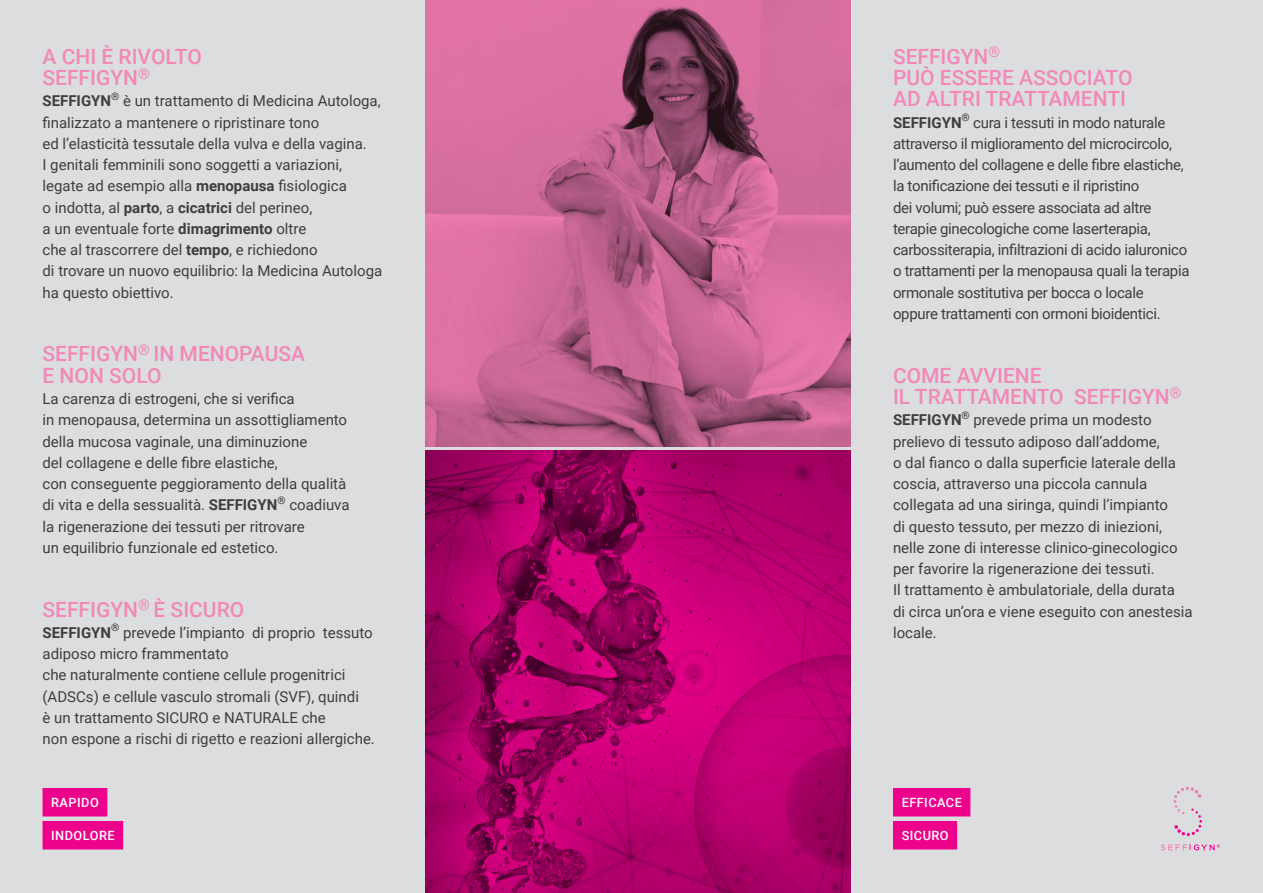
<style>
.page{position:relative;width:1263px;height:893px;background:#dcdddf}
.page>*{position:absolute;margin:0;border:0;box-sizing:border-box;transform-origin:0 0}
.t1{font:500 21px/21.3px "Roboto";color:#f289b8}
.t2{font:15px/21.3px "Roboto";color:#3e3e3f}
.t3{font:15px/21.3px "Roboto";letter-spacing:-.02em;color:#3e3e3f}
.t4{font:500 12.75px "Roboto";letter-spacing:.035em;color:#fff}
.s1{font-weight:700}
</style>
<div class="page">
<img style="left:425px;top:451px;width:425px;height:442px">
<img style="left:425px;top:0;width:425px;height:447px">
<svg style="left:1173px;top:786px;width:29px;height:50px"></svg>
<svg style="left:1161px;top:844px;width:59px;height:6px"></svg>
<div style="left:893px;top:788px;width:77px;height:28px;background:#ed028c"></div>
<div style="left:893px;top:821px;width:64px;height:28px;background:#ed028c"></div>
<div style="left:43px;top:788px;width:64px;height:28px;background:#ed028c"></div>
<div style="left:43px;top:821px;width:80px;height:28px;background:#ed028c"></div>
<p class="t1" style="left:43px;top:45px;width:161px">A CHI È RIVOLTO</p>
<p class="t1" style="left:43px;top:66px;width:109px">SEFFIGYN<sup>®</sup></p>
<p class="t2" style="left:43px;top:90px;width:340px"><span class="s1">SEFFIGYN</span><sup>®</sup> è un trattamento di Medicina Autologa, finalizzato a mantenere o ripristinare tono</p>
<p class="t2" style="left:43px;top:132px;width:326px">ed l’elasticità tessutale della vulva e della vagina.</p>
<p class="t2" style="left:43px;top:154px;width:306px">I genitali femminili sono soggetti a variazioni, legate ad esempio alla <span class="s1">menopausa</span> fisiologica</p>
<p class="t2" style="left:43px;top:196px;width:271px">o indotta, al <span class="s1">parto</span>, a <span class="s1">cicatrici</span> del perineo,</p>
<p class="t2" style="left:43px;top:217px;width:265px">a un eventuale forte <span class="s1">dimagrimento</span> oltre</p>
<p class="t2" style="left:43px;top:239px;width:277px">che al trascorrere del <span class="s1">tempo</span>, e richiedono</p>
<p class="t2" style="left:43px;top:260px;width:341px">di trovare un nuovo equilibrio: la Medicina Autologa</p>
<p class="t2" style="left:43px;top:281px;width:133px">ha questo obiettivo.</p>
<p class="t1" style="left:43px;top:343px;width:264px">SEFFIGYN<sup>®</sup> IN MENOPAUSA</p>
<p class="t1" style="left:43px;top:364px;width:121px">E NON SOLO</p>
<p class="t2" style="left:43px;top:387px;width:254px">La carenza di estrogeni, che si verifica</p>
<p class="t2" style="left:43px;top:409px;width:306px">in menopausa, determina un assottigliamento</p>
<p class="t2" style="left:43px;top:430px;width:266px">della mucosa vaginale, una diminuzione</p>
<p class="t2" style="left:43px;top:451px;width:237px">del collagene e delle fibre elastiche,</p>
<p class="t2" style="left:43px;top:472px;width:305px">con conseguente peggioramento della qualità</p>
<p class="t2" style="left:43px;top:494px;width:309px">di vita e della sessualità. <span class="s1">SEFFIGYN</span><sup>®</sup> coadiuva</p>
<p class="t2" style="left:43px;top:515px;width:264px">la rigenerazione dei tessuti per ritrovare</p>
<p class="t2" style="left:43px;top:536px;width:238px">un equilibrio funzionale ed estetico.</p>
<p class="t1" style="left:43px;top:598px;width:203px">SEFFIGYN<sup>®</sup> È SICURO</p>
<p class="t2" style="left:43px;top:621px;width:332px"><span class="s1">SEFFIGYN</span><sup>®</sup> prevede l’impianto di proprio tessuto adiposo micro frammentato</p>
<p class="t2" style="left:43px;top:664px;width:318px">che naturalmente contiene cellule progenitrici (ADSCs) e cellule vasculo stromali (SVF), quindi</p>
<p class="t2" style="left:43px;top:706px;width:285px">è un trattamento SICURO e NATURALE che</p>
<p class="t2" style="left:43px;top:728px;width:334px">non espone a rischi di rigetto e reazioni allergiche.</p>
<p class="t4" style="left:51px;top:794px;width:49px">RAPIDO</p>
<p class="t4" style="left:51px;top:827px;width:65px">INDOLORE</p>
<p class="t1" style="left:893px;top:45px;width:241px">SEFFIGYN<sup>®<br></sup>PUÒ ESSERE ASSOCIATO</p>
<p class="t1" style="left:893px;top:87px;width:235px">AD ALTRI TRATTAMENTI</p>
<p class="t3" style="left:893px;top:111px;width:298px"><span class="s1">SEFFIGYN</span><sup>®</sup> cura i tessuti in modo naturale attraverso il miglioramento del microcircolo, l’aumento del collagene e delle fibre elastiche, la tonificazione dei tessuti e il ripristino<br>dei volumi; può essere associata ad altre terapie ginecologiche come laserterapia, carbossiterapia, infiltrazioni di acido ialuronico o trattamenti per la menopausa quali la terapia ormonale sostitutiva per bocca o locale</p>
<p class="t3" style="left:893px;top:302px;width:269px">oppure trattamenti con ormoni bioidentici.</p>
<p class="t1" style="left:893px;top:364px;width:290px">COME AVVIENE<br>IL TRATTAMENTO SEFFIGYN<sup>®</sup></p>
<p class="t2" style="left:893px;top:409px;width:268px"><span class="s1">SEFFIGYN</span><sup>®</sup> prevede prima un modesto prelievo di tessuto adiposo dall’addome,</p>
<p class="t2" style="left:893px;top:451px;width:284px">o dal fianco o dalla superficie laterale della coscia, attraverso una piccola cannula collegata ad una siringa, quindi l’impianto</p>
<p class="t2" style="left:893px;top:515px;width:286px">di questo tessuto, per mezzo di iniezioni, nelle zone di interesse clinico-ginecologico per favorire la rigenerazione dei tessuti.</p>
<p class="t2" style="left:893px;top:579px;width:283px">Il trattamento è ambulatoriale, della durata</p>
<p class="t2" style="left:893px;top:600px;width:301px">di circa un’ora e viene eseguito con anestesia locale.</p>
<p class="t4" style="left:902px;top:794px;width:62px">EFFICACE</p>
<p class="t4" style="left:902px;top:827px;width:48px">SICURO</p>
</div>
